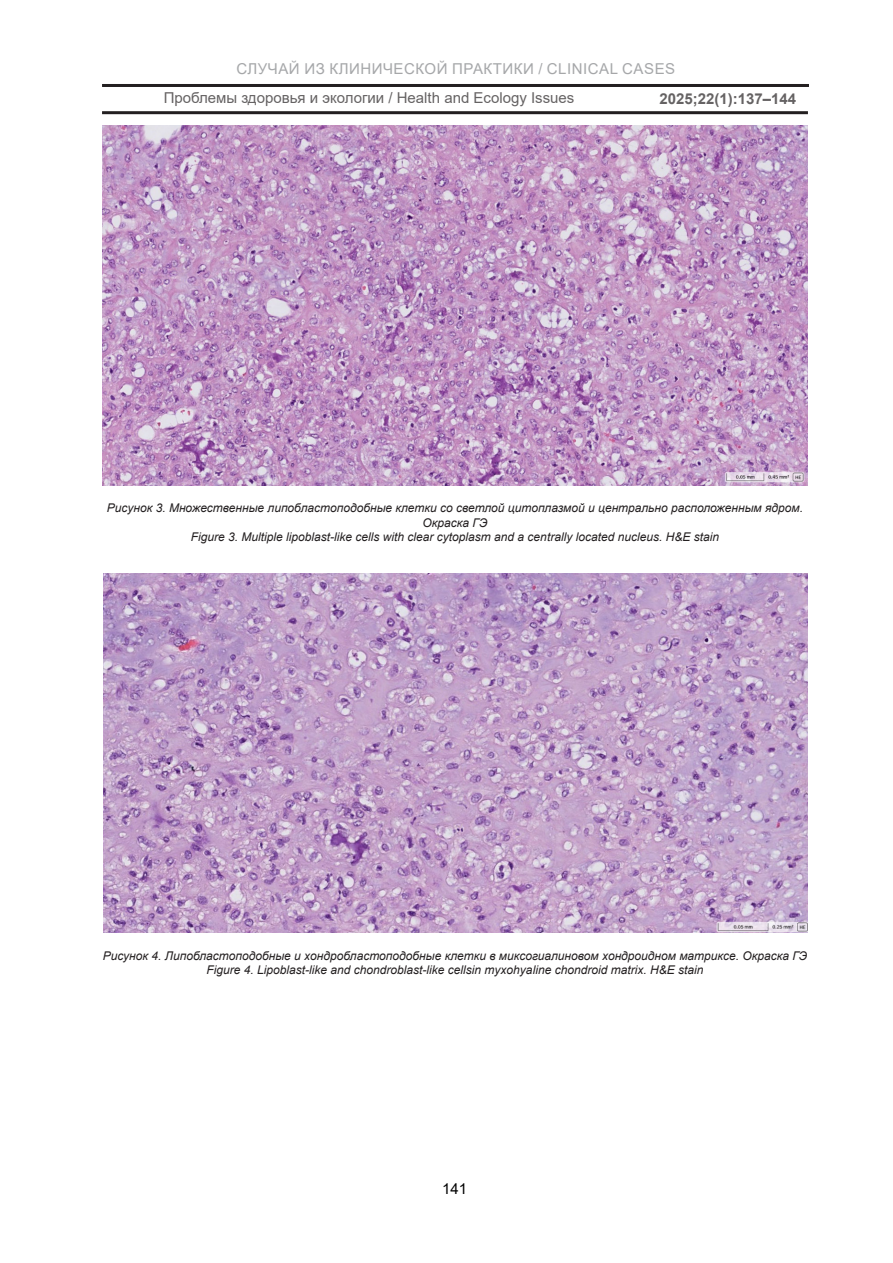
<style>
.page{position:relative;width:893px;height:1263px;background:#fff}
.page>*{position:absolute;margin:0;border:0;box-sizing:border-box;transform-origin:0 0}
.t1{font:15px "Arial";color:#231f20}
.t2{font:15px "Arial";letter-spacing:.035em;color:#808285}
.t3{font:700 15px "Arial";color:#231f20}
.t4{font:15px "Arial";color:#000}
.t5{font:italic 12px/14.4px "Arial";color:#231f20;text-align:center}
</style>
<div class="page">
<hr style="left:102px;top:84px;width:707px;height:3px;background:#231f20">
<hr style="left:102px;top:111px;width:706px;height:3px;background:#231f20">
<img style="left:103px;top:125px;width:704px;height:360px">
<img style="left:103px;top:573px;width:704px;height:360px">
<p class="t2" style="left:237px;top:58px;width:440px">СЛУЧАЙ ИЗ КЛИНИЧЕСКОЙ ПРАКТИКИ / CLINICAL CASES</p>
<p class="t1" style="left:164px;top:87px;width:412px">Проблемы здоровья и экологии / Health and Ecology Issues</p>
<p class="t3" style="left:659px;top:88px;width:138px">2025;22(1):137–144</p>
<p class="t5" style="left:107px;top:501px;width:698px">Рисунок 3. Множественные липобластоподобные клетки со светлой цитоплазмой и центрально расположенным ядром.<br>Окраска ГЭ<br>Figure 3. Multiple lipoblast-like cells with clear cytoplasm and a centrally located nucleus. H&amp;E stain</p>
<p class="t5" style="left:103px;top:948px;width:706px">Рисунок 4. Липобластоподобные и хондробластоподобные клетки в миксогиалиновом хондроидном матриксе. Окраска ГЭ<br>Figure 4. Lipoblast-like and chondroblast-like cellsin myxohyaline chondroid matrix. H&amp;E stain</p>
<p class="t4" style="left:442px;top:1179px;width:27px">141</p>
</div>
